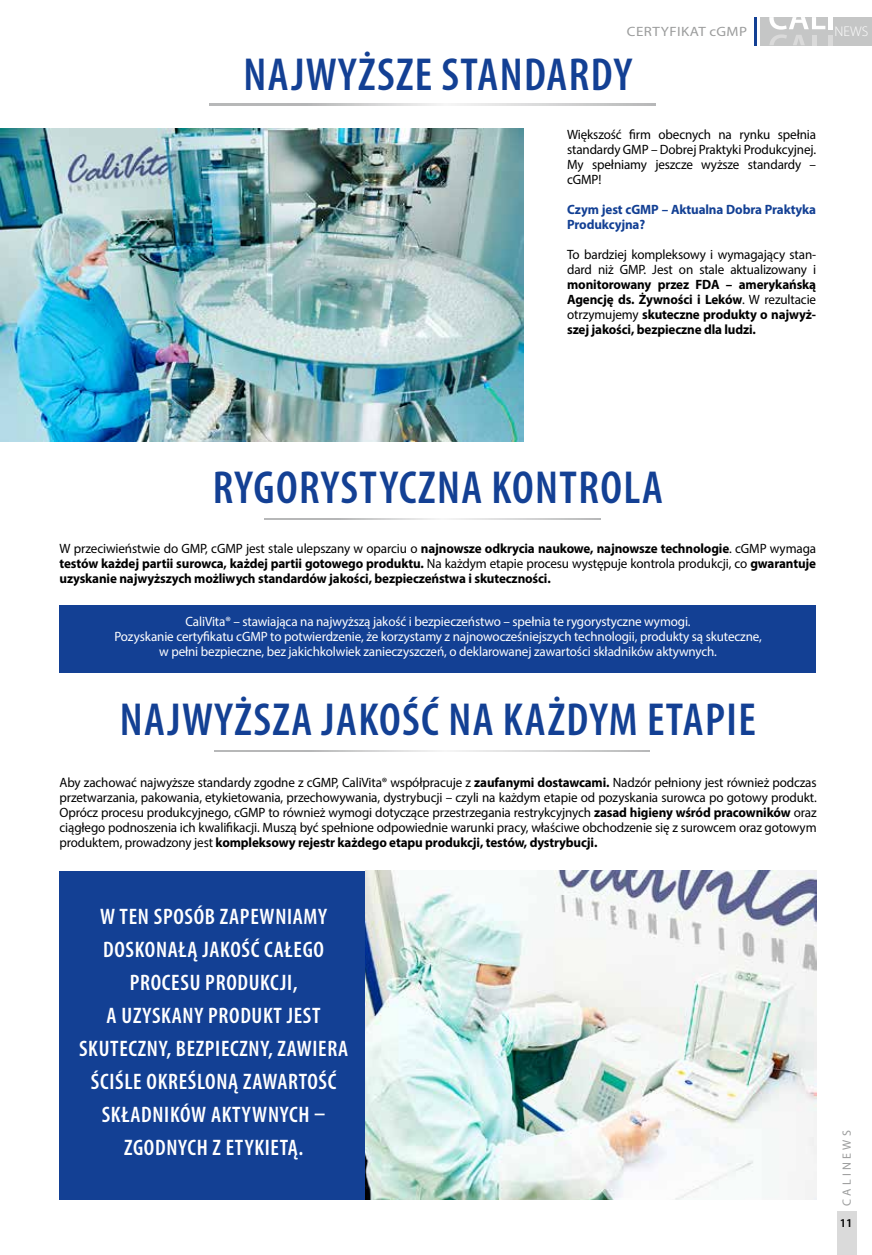
<style>
.page{position:relative;width:872px;height:1255px;background:#fff}
.page>*{position:absolute;margin:0;border:0;box-sizing:border-box;transform-origin:0 0}
.t1{font:600 condensed 46.5px "Myriad Pro";letter-spacing:.03em;color:#134094}
.t2{font:600 condensed 22.5px/33px "Myriad Pro";letter-spacing:.03em;color:#fff;text-align:center}
.t3{font:300 14.1px "Myriad Pro";color:#fff}
.t4{font:13.5px/15px "Myriad Pro";letter-spacing:-.01em;color:#000;text-align:justify}
.t5{font:700 13.5px/15px "Myriad Pro";letter-spacing:-.01em;color:#000;text-align:justify}
.t6{font:13.5px/15px "Myriad Pro";letter-spacing:-.01em;color:#fff;text-align:center}
.t7{font:700 13.5px/15px "Myriad Pro";letter-spacing:-.01em;color:#134094}
.t8{font:13.5px "Myriad Pro";letter-spacing:.03em;color:#9c9d9d;scale:1.11 1}
.t9{font:12px "Myriad Pro";letter-spacing:.27em;color:#9c9d9d}
.t10{font:600 12px "Myriad Pro";color:#000}
.s1{font-weight:400}
.s2{font-weight:700}
</style>
<div class="page">
<div style="left:60px;top:870px;width:307px;height:329px;background:#134094"></div>
<svg style="left:210px;top:103px;width:445px;height:3px"></svg>
<img style="left:0;top:128px;width:524px;height:313px">
<img style="left:366px;top:870px;width:450px;height:329px">
<svg style="left:265px;top:518px;width:335px;height:1px"></svg>
<svg style="left:214px;top:750px;width:435px;height:1px"></svg>
<div style="left:60px;top:605px;width:756px;height:67px;background:#134094"></div>
<div style="left:760px;top:17px;width:112px;height:28px;background:#c5c6c6"></div>
<hr style="left:828px;top:35px;width:4px;height:10px;background:#dadada">
<svg style="left:769px;top:17px;width:56px;height:28px"></svg>
<hr style="left:828px;top:17px;width:4px;height:12px;background:#fff">
<div style="left:837px;top:1211px;width:19px;height:43px;background:#dadada"></div>
<hr style="left:754px;top:17px;width:3px;height:28px;background:#134094">
<p class="t8" style="left:627px;top:23px;width:110px">CERTYFIKAT cGMP</p>
<h1 class="t1" style="left:243px;top:49px;width:390px">NAJWYŻSZE STANDARDY</h1>
<p class="t4" style="left:567px;top:126px;width:250px">Większość firm obecnych na rynku spełnia standardy GMP – Dobrej Praktyki Produkcyjnej.<br>My spełniamy jeszcze wyższe standardy – cGMP!</p>
<p class="t7" style="left:567px;top:201px;width:250px">Czym jest cGMP – Aktualna Dobra Praktyka<br>Produkcyjna?</p>
<p class="t4" style="left:567px;top:246px;width:250px">To bardziej kompleksowy i wymagający stan&shy;dard niż GMP. Jest on stale aktualizowany i</p>
<p class="t5" style="left:567px;top:276px;width:250px">monitorowany przez FDA – amerykańską Agencję ds. Żywności i Leków<span class="s1">. W rezultacie otrzymujemy</span> skuteczne produkty o najwyż&shy;szej jakości, bezpieczne dla ludzi.</p>
<p class="t3" style="left:834px;top:23px;width:35px">NEWS</p>
<h1 class="t1" style="left:213px;top:461px;width:451px">RYGORYSTYCZNA KONTROLA</h1>
<p class="t5" style="left:60px;top:540px;width:758px"><span class="s1">W przeciwieństwie do GMP, cGMP jest stale ulepszany w oparciu o</span> najnowsze odkrycia naukowe, najnowsze technologie<span class="s1">. cGMP wymaga </span>testów każdej partii surowca, każdej partii gotowego produktu. <span class="s1">Na każdym etapie procesu występuje kontrola produkcji, co</span> gwarantuje uzyskanie najwyższych możliwych standardów jakości, bezpieczeństwa i skuteczności.</p>
<p class="t6" style="left:114px;top:613px;width:649px">CaliVita® – stawiająca na najwyższą jakość i bezpieczeństwo – spełnia te rygorystyczne wymogi.<br>Pozyskanie certyfikatu cGMP to potwierdzenie, że korzystamy z najnowocześniejszych technologii, produkty są skuteczne, w pełni bezpieczne, bez jakichkolwiek zanieczyszczeń, o deklarowanej zawartości składników aktywnych.</p>
<h1 class="t1" style="left:120px;top:694px;width:638px">NAJWYŻSZA JAKOŚĆ NA KAŻDYM ETAPIE</h1>
<p class="t4" style="left:60px;top:774px;width:758px">Aby zachować najwyższe standardy zgodne z cGMP, CaliVita® współpracuje z <span class="s2">zaufanymi dostawcami.</span> Nadzór pełniony jest również podczas przetwarzania, pakowania, etykietowania, przechowywania, dystrybucji – czyli na każdym etapie od pozyskania surowca po gotowy produkt.<br>Oprócz procesu produkcyjnego, cGMP to również wymogi dotyczące przestrzegania restrykcyjnych <span class="s2">zasad higieny wśród pracowników</span> oraz ciągłego podnoszenia ich kwalifikacji. Muszą być spełnione odpowiednie warunki pracy, właściwe obchodzenie się z surowcem oraz gotowym produktem, prowadzony jest <span class="s2">kompleksowy rejestr każdego etapu produkcji, testów, dystrybucji.</span></p>
<h2 class="t2" style="left:79px;top:900px;width:271px">W TEN SPOSÓB ZAPEWNIAMY<br>DOSKONAŁĄ JAKOŚĆ CAŁEGO<br>PROCESU PRODUKCJI,<br>A UZYSKANY PRODUKT JEST<br>SKUTECZNY, BEZPIECZNY, ZAWIERA<br>ŚCIŚLE OKREŚLONĄ ZAWARTOŚĆ<br>SKŁADNIKÓW AKTYWNYCH –<br>ZGODNYCH Z ETYKIETĄ.</h2>
<p class="t9" style="left:839px;top:1205px;width:77px;rotate:-90deg">CALINEWS</p>
<p class="t10" style="left:839px;top:1214px;width:14px">11</p>
</div>
